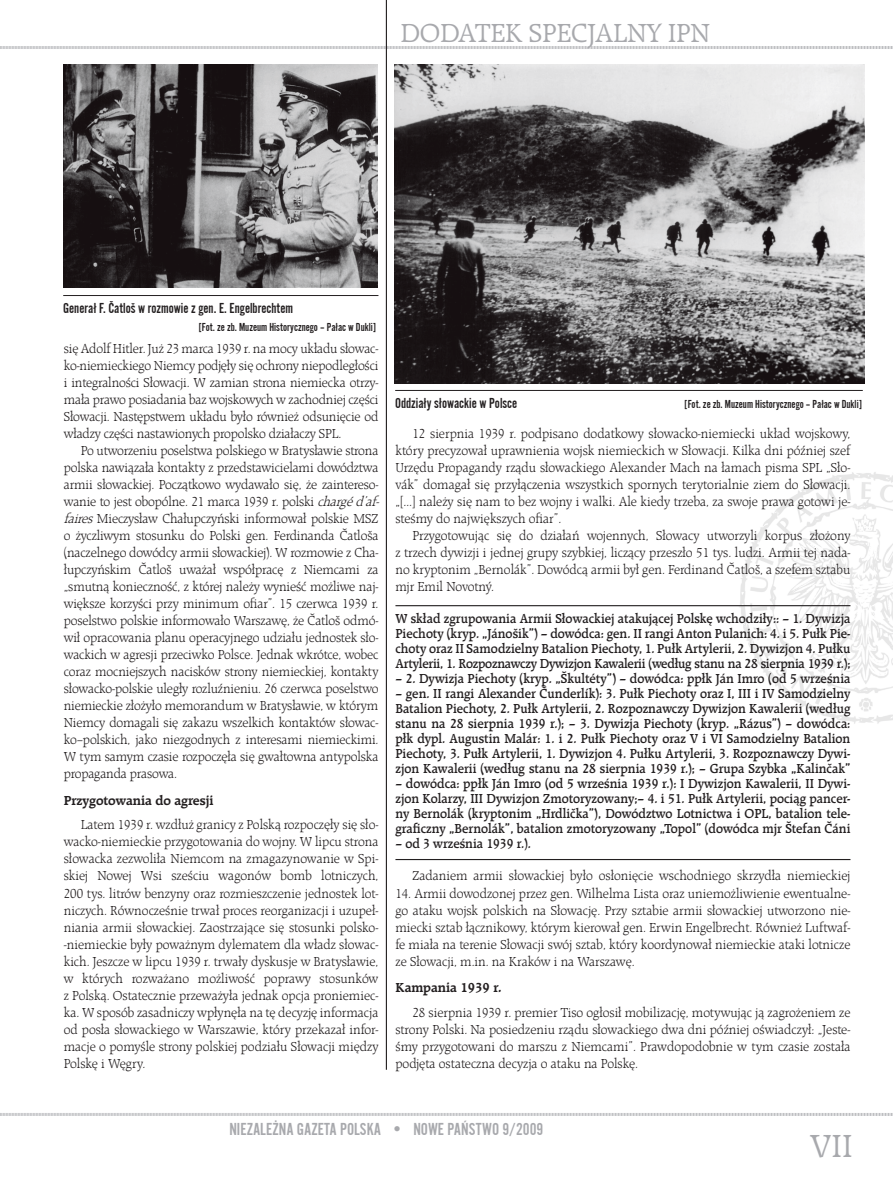
<style>
.page{position:relative;width:893px;height:1191px;background:#fff}
.page>*{position:absolute;margin:0;border:0;box-sizing:border-box;transform-origin:0 0}
.t1{font:33px "Raleigh TCE";color:#a8a9ad}
.t2{font:27px "Raleigh TCE";letter-spacing:-.01em;color:#a8a9ad}
.t3{font:18px "Alternate Got No 2 DCE";color:#a8a9ad}
.Podpis_Foto{font:15px "Alternate Got No 2 DCE";color:#231f20}
.txt{font:300 13.5px/17px "Raleigh TCE";letter-spacing:-.01em;color:#231f20;text-align:justify;scale:.95 1}
.Paragraph_Style_1{font:13.5px/15px "Raleigh TCE Dem Bol";color:#231f20;text-align:justify;scale:.95 1}
.srodtytul{font:700 13.5px "Raleigh TCE";color:#231f20}
.Podpis_Foto-2{font:12px "Alternate Got No 2 DCE";color:#231f20}
.s1{font-style:italic}
</style>
<div class="page">
<svg style="left:0;top:45px;width:893px;height:5px"></svg>
<hr style="left:386px;top:0;width:1px;height:1069px;background:#231f20">
<svg style="left:0;top:1113px;width:893px;height:3px;background:#d2d2d4"></svg>
<img style="left:727px;top:472px;width:166px;height:252px">
<img style="left:394px;top:64px;width:470px;height:319px">
<img style="left:63px;top:64px;width:315px;height:223px">
<hr style="left:395px;top:605px;width:455px;height:1px;background:#231f20">
<hr style="left:395px;top:859px;width:455px;height:1px;background:#231f20">
<hr style="left:63px;top:295px;width:315px;height:1px;background:#231f20">
<hr style="left:395px;top:390px;width:468px;height:1px;background:#231f20">
<h2 class="t2" style="left:400px;top:17px;width:311px">DODATEK SPECJALNY IPN</h2>
<p class="Podpis_Foto" style="left:63px;top:300px;width:231px">Generał F. Čatloš w rozmowie z gen. E. Engelbrechtem</p>
<p class="Podpis_Foto-2" style="left:198px;top:320px;width:179px">[Fot. ze zb. Muzeum Historycznego – Pałac w Dukli]</p>
<p class="txt" style="left:64px;top:340px;width:333px">się Adolf Hitler. Już 23 marca 1939 r. na mocy układu słowac&shy;ko-niemieckiego Niemcy podjęły się ochrony niepodległości i integralności Słowacji. W zamian strona niemiecka otrzy&shy;mała prawo posiadania baz wojskowych w zachodniej części Słowacji. Następstwem układu było również odsunięcie od władzy części nastawionych propolsko działaczy SPL.</p>
<p class="txt" style="left:64px;top:442px;width:337px;text-align:left;text-indent:17px">Po utworzeniu poselstwa polskiego w Bratysławie strona polska nawiązała kontakty z przedstawicielami dowództwa armii słowackiej. Początkowo wydawało się, że zaintereso&shy;wanie to jest obopólne. 21 marca 1939 r. polski <span class="s1">chargéd’af&shy;faires</span>Mieczysław Chałupczyński informował polskie MSZ o życzliwym stosunku do Polski gen. Ferdinanda Čatloša (naczelnego dowódcy armii słowackiej). W rozmowie z Cha&shy;łupczyńskim Čatloš uważał współpracę z Niemcami za „smutną konieczność, z której należy wynieść możliwe naj&shy;większe korzyści przy minimum ofiar”. 15 czerwca 1939 r. poselstwo polskie informowało Warszawę, że Čatloš odmó&shy;wił opracowania planu operacyjnego udziału jednostek sło&shy;wackich w agresji przeciwko Polsce. Jednak wkrótce, wobec coraz mocniejszych nacisków strony niemieckiej, kontakty słowacko-polskie uległy rozluźnieniu. 26 czerwca poselstwo niemieckie złożyło memorandum w Bratysławie, w którym Niemcy domagali się zakazu wszelkich kontaktów słowac&shy;ko–polskich, jako niezgodnych z interesami niemieckimi.<br>W tym samym czasie rozpoczęła się gwałtowna antypolska propaganda prasowa.</p>
<p class="srodtytul" style="left:64px;top:792px;width:151px">Przygotowania do agresji</p>
<p class="txt" style="left:64px;top:816px;width:333px;text-indent:17px">Latem 1939 r. wzdłuż granicy z Polską rozpoczęły się sło&shy;wacko-niemieckie przygotowania do wojny. W lipcu strona słowacka zezwoliła Niemcom na zmagazynowanie w Spi&shy;skiej Nowej Wsi sześciu wagonów bomb lotniczych, 200 tys. litrów benzyny oraz rozmieszczenie jednostek lot&shy;niczych. Równocześnie trwał proces reorganizacji i uzupeł&shy;niania armii słowackiej. Zaostrzające się stosunki polsko--niemieckie były poważnym dylematem dla władz słowac&shy;kich. Jeszcze w lipcu 1939 r. trwały dyskusje w Bratysławie, w których rozważano możliwość poprawy stosunków z Polską. Ostatecznie przeważyła jednak opcja proniemiec&shy;ka. W sposób zasadniczy wpłynęła na tę decyzję informacja od posła słowackiego w Warszawie, który przekazał infor&shy;macje o pomyśle strony polskiej podziału Słowacji między Polskę i Węgry.</p>
<p class="Podpis_Foto" style="left:395px;top:395px;width:124px">Oddziały słowackie w Polsce</p>
<p class="Podpis_Foto-2" style="left:684px;top:397px;width:179px">[Fot. ze zb. Muzeum Historycznego – Pałac w Dukli]</p>
<p class="txt" style="left:395px;top:425px;width:480px;text-indent:17px">12 sierpnia 1939 r. podpisano dodatkowy słowacko-niemiecki układ wojskowy, który precyzował uprawnienia wojsk niemieckich w Słowacji. Kilka dni później szef Urzędu Propagandy rządu słowackiego Alexander Mach na łamach pisma SPL „Sło&shy;vák” domagał się przyłączenia wszystkich spornych terytorialnie ziem do Słowacji. „[…] należy się nam to bez wojny i walki. Ale kiedy trzeba, za swoje prawa gotowi je&shy;steśmy do największych ofiar”.</p>
<p class="txt" style="left:395px;top:527px;width:480px;text-indent:17px">Przygotowując się do działań wojennych, Słowacy utworzyli korpus złożony z trzech dywizji i jednej grupy szybkiej, liczący przeszło 51 tys. ludzi. Armii tej nada&shy;no kryptonim „Bernolák”. Dowódcą armii był gen. Ferdinand Čatloš, a szefem sztabu mjr Emil Novotný.</p>
<p class="Paragraph_Style_1" style="left:395px;top:611px;width:480px">W skład zgrupowania Armii Słowackiej atakującej Polskę wchodziły:: – 1. Dywizja Piechoty (kryp. „Jánošik”) – dowódca: gen. II rangi Anton Pulanich: 4. i 5. Pułk Pie&shy;choty oraz II Samodzielny Batalion Piechoty, 1. Pułk Artylerii, 2. Dywizjon 4. Pułku Artylerii, 1. Rozpoznawczy Dywizjon Kawalerii (według stanu na 28 sierpnia 1939 r.);</p>
<p class="Paragraph_Style_1" style="left:395px;top:671px;width:480px">– 2. Dywizja Piechoty (kryp. „Škultéty”) – dowódca: ppłk Ján Imro (od 5 września</p>
<p class="Paragraph_Style_1" style="left:395px;top:686px;width:480px">– gen. II rangi Alexander Čunderlík): 3. Pułk Piechoty oraz I, III i IV Samodzielny Batalion Piechoty, 2. Pułk Artylerii, 2. Rozpoznawczy Dywizjon Kawalerii (według stanu na 28 sierpnia 1939 r.); – 3. Dywizja Piechoty (kryp. „Rázus”) – dowódca: płk dypl. Augustin Malár: 1. i 2. Pułk Piechoty oraz V i VI Samodzielny Batalion Piechoty, 3. Pułk Artylerii, 1. Dywizjon 4. Pułku Artylerii, 3. Rozpoznawczy Dywi&shy;zjon Kawalerii (według stanu na 28 sierpnia 1939 r.); – Grupa Szybka „Kalinčak”</p>
<p class="Paragraph_Style_1" style="left:395px;top:776px;width:480px">– dowódca: ppłk Ján Imro (od 5 września 1939 r.): I Dywizjon Kawalerii, II Dywi&shy;zjon Kolarzy, III Dywizjon Zmotoryzowany;– 4. i 51. Pułk Artylerii, pociąg pancer&shy;ny Bernolák (kryptonim „Hrdlička”), Dowództwo Lotnictwa i OPL, batalion tele&shy;graficzny „Bernolák”, batalion zmotoryzowany „Topol” (dowódca mjr Štefan Čáni</p>
<p class="Paragraph_Style_1" style="left:395px;top:836px;width:144px">– od 3 września 1939 r.).</p>
<p class="txt" style="left:412px;top:867px;width:463px">Zadaniem armii słowackiej było osłonięcie wschodniego skrzydła niemieckiej</p>
<p class="txt" style="left:395px;top:884px;width:480px">14. Armii dowodzonej przez gen. Wilhelma Lista oraz uniemożliwienie ewentualne&shy;go ataku wojsk polskich na Słowację. Przy sztabie armii słowackiej utworzono nie&shy;miecki sztab łącznikowy, którym kierował gen. Erwin Engelbrecht. Również Luftwaf&shy;fe miała na terenie Słowacji swój sztab, który koordynował niemieckie ataki lotnicze ze Słowacji, m.in. na Kraków i na Warszawę.</p>
<p class="srodtytul" style="left:395px;top:979px;width:107px">Kampania 1939 r.</p>
<p class="txt" style="left:395px;top:1003px;width:480px;text-indent:17px">28 sierpnia 1939 r. premier Tiso ogłosił mobilizację, motywując ją zagrożeniem ze strony Polski. Na posiedzeniu rządu słowackiego dwa dni później oświadczył: „Jeste&shy;śmy przygotowani do marszu z Niemcami”. Prawdopodobnie w tym czasie została podjęta ostateczna decyzja o ataku na Polskę.</p>
<h3 class="t3" style="left:229px;top:1119px;width:315px">NIEZALEŻNA GAZETA POLSKA ● NOWE PAŃSTWO 9/2009</h3>
<h1 class="t1" style="left:811px;top:1127px;width:44px">VII</h1>
</div>
